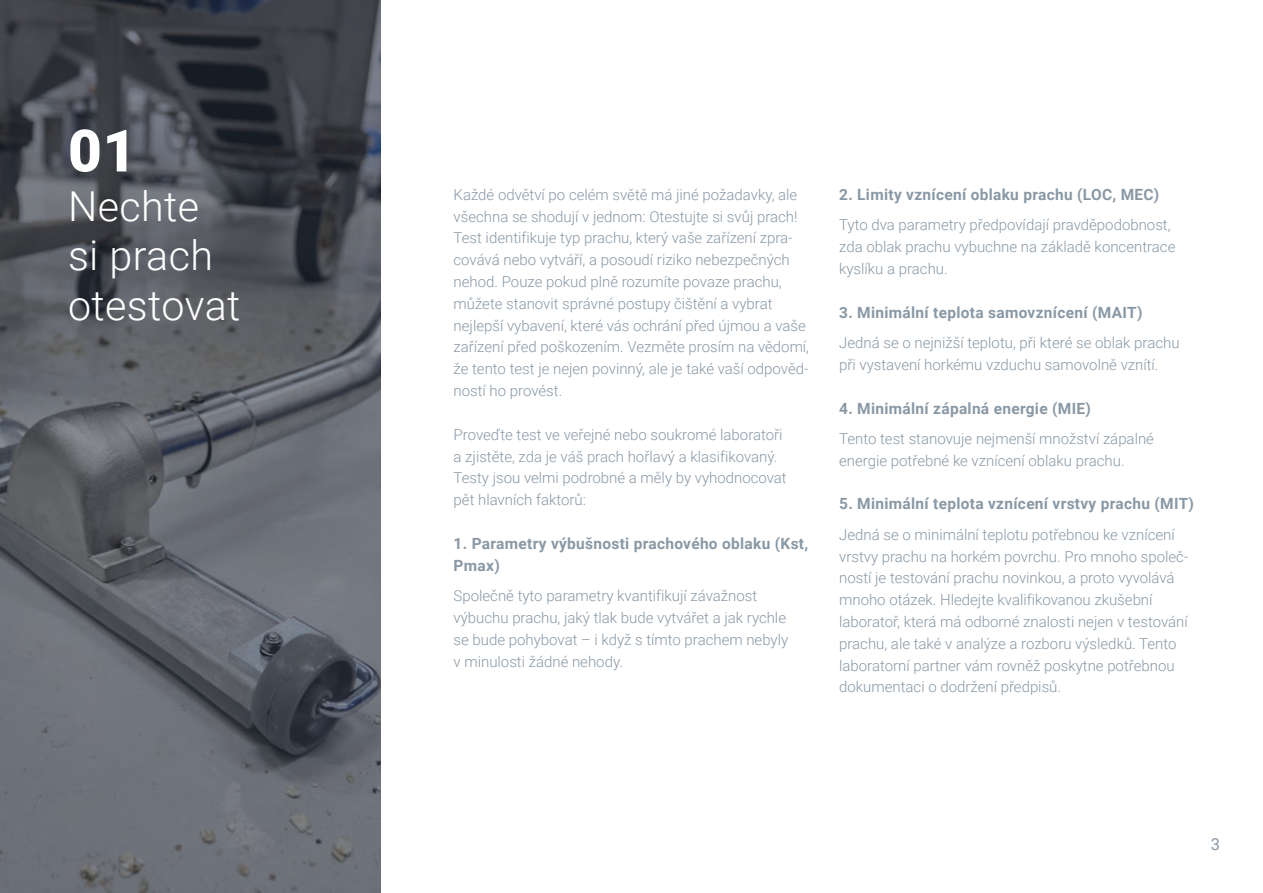
<style>
.page{position:relative;width:1263px;height:893px;background:#fff}
.page>*{position:absolute;margin:0;border:0;box-sizing:border-box;transform-origin:0 0}
.t1{font:900 58.5px "Roboto";color:#fff}
.t2{font:300 41.25px/49.5px "Roboto";letter-spacing:.01em;color:#fff}
.t3{font:16.5px "Roboto";color:#8998a5}
.t4{font:700 15.45px/21.9px "Roboto";letter-spacing:.02em;color:#8998a5}
.t5{font:300 15px/21.8px "Roboto";color:#8998a5}
</style>
<div class="page">
<svg style="left:0;top:0;width:381px;height:893px;background:#595d64"></svg>
<h1 class="t1" style="left:68px;top:110px;width:70px">01</h1>
<h2 class="t2" style="left:68px;top:180px;width:174px">Nechte<br>si prach otestovat</h2>
<p class="t5" style="left:454px;top:183px;width:357px">Každé odvětví po celém světě má jiné požadavky, ale všechna se shodují v jednom: Otestujte si svůj prach!<br>Test identifikuje typ prachu, který vaše zařízení zpra&shy;covává nebo vytváří, a posoudí riziko nebezpečných nehod. Pouze pokud plně rozumíte povaze prachu, můžete stanovit správné postupy čištění a vybrat nejlepší vybavení, které vás ochrání před újmou a vaše zařízení před poškozením. Vezměte prosím na vědomí, že tento test je nejen povinný, ale je také vaší odpověd&shy;ností ho provést.</p>
<p class="t5" style="left:454px;top:423px;width:335px">Proveďte test ve veřejné nebo soukromé laboratoři a zjistěte, zda je váš prach hořlavý a klasifikovaný.<br>Testy jsou velmi podrobné a měly by vyhodnocovat pět hlavních faktorů:</p>
<p class="t4" style="left:454px;top:532px;width:356px">1. Parametry výbušnosti prachového oblaku (Kst,<br>Pmax)</p>
<p class="t5" style="left:454px;top:584px;width:336px">Společně tyto parametry kvantifikují závažnost výbuchu prachu, jaký tlak bude vytvářet a jak rychle se bude pohybovat – i když s tímto prachem nebyly v minulosti žádné nehody.</p>
<p class="t4" style="left:839px;top:183px;width:322px">2. Limity vznícení oblaku prachu (LOC, MEC)</p>
<p class="t5" style="left:839px;top:214px;width:338px">Tyto dva parametry předpovídají pravděpodobnost, zda oblak prachu vybuchne na základě koncentrace kyslíku a prachu.</p>
<p class="t4" style="left:839px;top:301px;width:305px">3. Minimální teplota samovznícení (MAIT)</p>
<p class="t5" style="left:839px;top:331px;width:342px">Jedná se o nejnižší teplotu, při které se oblak prachu při vystavení horkému vzduchu samovolně vznítí.</p>
<p class="t4" style="left:839px;top:397px;width:253px">4. Minimální zápalná energie (MIE)</p>
<p class="t5" style="left:839px;top:427px;width:316px">Tento test stanovuje nejmenší množství zápalné energie potřebné ke vznícení oblaku prachu.</p>
<p class="t4" style="left:839px;top:492px;width:356px">5. Minimální teplota vznícení vrstvy prachu (MIT)</p>
<p class="t5" style="left:839px;top:523px;width:351px">Jedná se o minimální teplotu potřebnou ke vznícení vrstvy prachu na horkém povrchu. Pro mnoho společ&shy;ností je testování prachu novinkou, a proto vyvolává mnoho otázek. Hledejte kvalifikovanou zkušební laboratoř, která má odborné znalosti nejen v testování prachu, ale také v analýze a rozboru výsledků. Tento laboratorní partner vám rovněž poskytne potřebnou dokumentaci o dodržení předpisů.</p>
<p class="t3" style="left:1211px;top:833px;width:11px">3</p>
</div>
